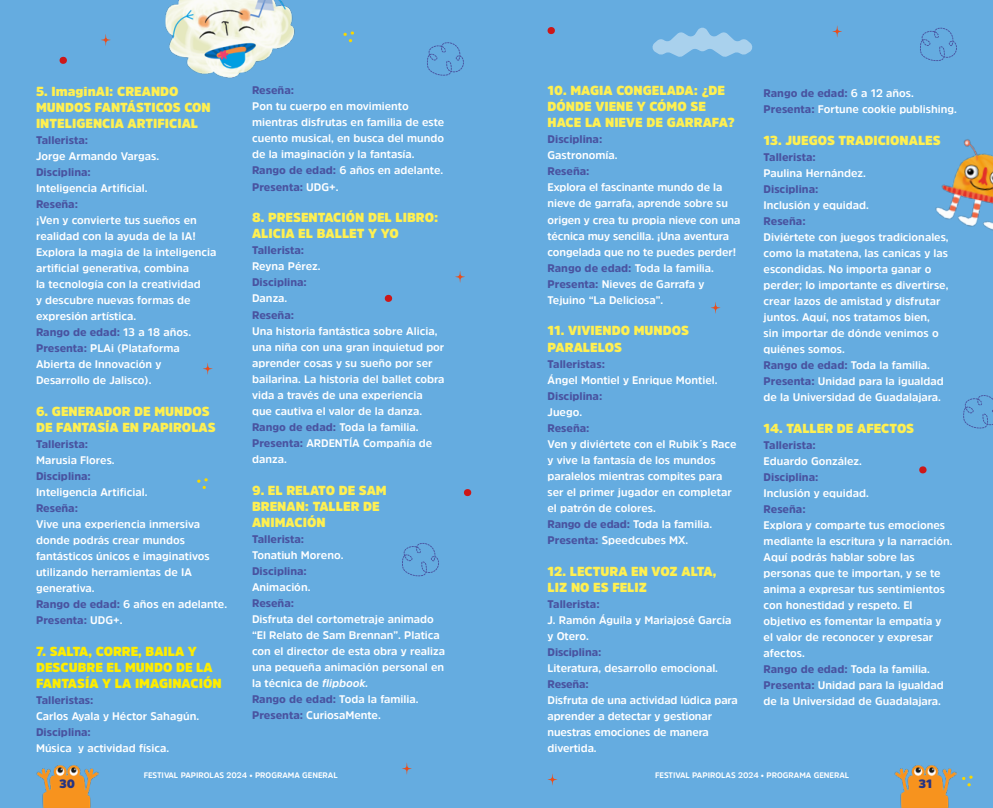
<style>
.page{position:relative;width:993px;height:808px;background:#fff}
.page>*{position:absolute;margin:0;border:0;box-sizing:border-box;transform-origin:0 0}
.t1{font:900 13px/16px "Amsi Pro";color:#fff051}
.t2{font:900 13px/16px "Amsi Pro";color:#ffed00}
.t3{font:900 12px "Amsi Pro";color:#283583}
.t4{font:700 11px/16px "Amsi Pro";color:#fff}
.t5{font:900 11px "Amsi Pro";color:#4953a0}
.t6{font:700 8px "Amsi Pro";color:#fff}
.s1{font-weight:900;color:#4953a0}
.s2{font-style:italic}
</style>
<div class="page">
<div style="left:0;top:0;width:496px;height:808px;background:#65ace0"></div>
<svg style="left:343px;top:31px;width:11px;height:12px"></svg>
<svg style="left:427px;top:42px;width:37px;height:34px"></svg>
<svg style="left:402px;top:543px;width:37px;height:33px"></svg>
<svg style="left:197px;top:478px;width:11px;height:11px"></svg>
<svg style="left:384px;top:294px;width:8px;height:8px"></svg>
<svg style="left:463px;top:489px;width:8px;height:8px"></svg>
<svg style="left:59px;top:56px;width:8px;height:8px"></svg>
<svg style="left:455px;top:271px;width:10px;height:12px"></svg>
<svg style="left:402px;top:763px;width:9px;height:11px"></svg>
<svg style="left:203px;top:363px;width:9px;height:12px"></svg>
<svg style="left:101px;top:34px;width:10px;height:12px"></svg>
<img style="left:165px;top:0;width:130px;height:78px">
<div style="left:496px;top:0;width:496px;height:808px;background:#65ace0"></div>
<svg style="left:652px;top:28px;width:101px;height:29px"></svg>
<svg style="left:963px;top:395px;width:29px;height:33px"></svg>
<img style="left:935px;top:139px;width:57px;height:91px">
<svg style="left:962px;top:775px;width:10px;height:12px"></svg>
<svg style="left:547px;top:27px;width:8px;height:8px"></svg>
<svg style="left:919px;top:466px;width:7px;height:8px"></svg>
<svg style="left:832px;top:26px;width:9px;height:11px"></svg>
<svg style="left:710px;top:302px;width:10px;height:12px"></svg>
<svg style="left:547px;top:774px;width:10px;height:11px"></svg>
<svg style="left:920px;top:28px;width:36px;height:33px"></svg>
<img style="left:36px;top:765px;width:62px;height:43px">
<img style="left:894px;top:765px;width:62px;height:43px">
<p class="t1" style="left:36px;top:83px;width:176px">5. ImaginAI: CREANDO<br>MUNDOS FANTÁSTICOS CON<br>INTELIGENCIA ARTIFICIAL</p>
<p class="t5" style="left:36px;top:133px;width:54px">Tallerista:</p>
<p class="t4" style="left:36px;top:148px;width:125px">Jorge Armando Vargas.</p>
<p class="t5" style="left:36px;top:165px;width:56px">Disciplina:</p>
<p class="t4" style="left:36px;top:180px;width:113px">Inteligencia Artificial.</p>
<p class="t5" style="left:36px;top:197px;width:44px">Reseña:</p>
<p class="t4" style="left:36px;top:212px;width:182px">¡Ven y convierte tus sueños en realidad con la ayuda de la IA!<br>Explora la magia de la inteligencia artificial generativa, combina<br>la tecnología con la creatividad<br>y descubre nuevas formas de expresión artística.<br><span class="s1">Rango de edad:</span> 13 a 18 años.<br><span class="s1">Presenta:</span> PLAi (Plataforma<br>Abierta de Innovación y<br>Desarrollo de Jalisco).</p>
<p class="t1" style="left:36px;top:403px;width:181px">6. GENERADOR DE MUNDOS<br>DE FANTASÍA EN PAPIROLAS</p>
<p class="t5" style="left:36px;top:437px;width:54px">Tallerista:</p>
<p class="t4" style="left:36px;top:452px;width:80px">Marusia Flores.</p>
<p class="t5" style="left:36px;top:469px;width:56px">Disciplina:</p>
<p class="t4" style="left:36px;top:484px;width:113px">Inteligencia Artificial.</p>
<p class="t5" style="left:36px;top:501px;width:44px">Reseña:</p>
<p class="t4" style="left:36px;top:516px;width:192px">Vive una experiencia inmersiva donde podrás crear mundos fantásticos únicos e imaginativos utilizando herramientas de IA generativa.<br><span class="s1">Rango de edad:</span> 6 años en adelante.<br><span class="s1">Presenta:</span> UDG+.</p>
<p class="t2" style="left:36px;top:643px;width:187px">7. SALTA, CORRE, BAILA Y<br>DESCUBRE EL MUNDO DE LA<br>FANTASÍA Y LA IMAGINACIÓN</p>
<p class="t5" style="left:36px;top:693px;width:59px">Talleristas:</p>
<p class="t4" style="left:36px;top:708px;width:164px">Carlos Ayala y Héctor Sahagún.</p>
<p class="t5" style="left:36px;top:725px;width:56px">Disciplina:</p>
<p class="t4" style="left:36px;top:740px;width:134px">Música y actividad física.</p>
<p class="t5" style="left:252px;top:83px;width:44px">Reseña:</p>
<p class="t4" style="left:252px;top:98px;width:194px">Pon tu cuerpo en movimiento mientras disfrutas en familia de este cuento musical, en busca del mundo de la imaginación y la fantasía.<br><span class="s1">Rango de edad:</span> 6 años en adelante.<br><span class="s1">Presenta:</span> UDG+.</p>
<p class="t1" style="left:252px;top:210px;width:188px">8. PRESENTACIÓN DEL LIBRO:<br>ALICIA EL BALLET Y YO</p>
<p class="t5" style="left:252px;top:243px;width:54px">Tallerista:</p>
<p class="t4" style="left:252px;top:258px;width:70px">Reyna Pérez.</p>
<p class="t5" style="left:252px;top:275px;width:56px">Disciplina:</p>
<p class="t4" style="left:252px;top:290px;width:37px">Danza.</p>
<p class="t5" style="left:252px;top:307px;width:44px">Reseña:</p>
<p class="t4" style="left:252px;top:322px;width:194px">Una historia fantástica sobre Alicia, una niña con una gran inquietud por aprender cosas y su sueño por ser bailarina. La historia del ballet cobra vida a través de una experiencia que cautiva el valor de la danza.<br><span class="s1">Rango de edad:</span> Toda la familia.<br><span class="s1">Presenta:</span> ARDENTÍA Compañía de danza.</p>
<p class="t1" style="left:252px;top:482px;width:136px">9. EL RELATO DE SAM<br>BRENAN: TALLER DE<br>ANIMACIÓN</p>
<p class="t5" style="left:252px;top:531px;width:54px">Tallerista:</p>
<p class="t4" style="left:252px;top:546px;width:93px">Tonatiuh Moreno.</p>
<p class="t5" style="left:252px;top:563px;width:56px">Disciplina:</p>
<p class="t4" style="left:252px;top:578px;width:60px">Animación.</p>
<p class="t5" style="left:252px;top:595px;width:44px">Reseña:</p>
<p class="t4" style="left:252px;top:610px;width:194px">Disfruta del cortometraje animado “El Relato de Sam Brennan”. Platica con el director de esta obra y realiza una pequeña animación personal en la técnica de <span class="s2">flipbook.<br></span><span class="s1">Rango de edad:</span> Toda la familia.<br><span class="s1">Presenta:</span> CuriosaMente.</p>
<p class="t1" style="left:547px;top:83px;width:189px">10. MAGIA CONGELADA: ¿DE<br>DÓNDE VIENE Y CÓMO SE<br>HACE LA NIEVE DE GARRAFA?</p>
<p class="t5" style="left:547px;top:132px;width:56px">Disciplina:</p>
<p class="t4" style="left:547px;top:147px;width:71px">Gastronomía.</p>
<p class="t5" style="left:547px;top:164px;width:44px">Reseña:</p>
<p class="t4" style="left:547px;top:179px;width:194px">Explora el fascinante mundo de la nieve de garrafa, aprende sobre su origen y crea tu propia nieve con una técnica muy sencilla. ¡Una aventura congelada que no te puedes perder!<br><span class="s1">Rango de edad:</span> Toda la familia.<br><span class="s1">Presenta:</span> Nieves de Garrafa y<br>Tejuino “La Deliciosa”.</p>
<p class="t1" style="left:547px;top:323px;width:143px">11. VIVIENDO MUNDOS<br>PARALELOS</p>
<p class="t5" style="left:547px;top:356px;width:59px">Talleristas:</p>
<p class="t4" style="left:547px;top:371px;width:171px">Ángel Montiel y Enrique Montiel.</p>
<p class="t5" style="left:547px;top:388px;width:56px">Disciplina:</p>
<p class="t4" style="left:547px;top:403px;width:36px">Juego.</p>
<p class="t5" style="left:547px;top:420px;width:44px">Reseña:</p>
<p class="t4" style="left:547px;top:435px;width:190px">Ven y diviértete con el Rubik´s Race y vive la fantasía de los mundos paralelos mientras compites para ser el primer jugador en completar el patrón de colores.<br><span class="s1">Rango de edad:</span> Toda la familia.<br><span class="s1">Presenta:</span> Speedcubes MX.</p>
<p class="t1" style="left:547px;top:563px;width:170px">12. LECTURA EN VOZ ALTA,<br>LIZ NO ES FELIZ</p>
<p class="t5" style="left:547px;top:596px;width:54px">Tallerista:</p>
<p class="t4" style="left:547px;top:611px;width:185px">J. Ramón Águila y Mariajosé García y Otero.</p>
<p class="t5" style="left:547px;top:644px;width:55px">Disciplina:</p>
<p class="t4" style="left:547px;top:659px;width:172px">Literatura, desarrollo emocional.</p>
<p class="t5" style="left:547px;top:676px;width:43px">Reseña:</p>
<p class="t4" style="left:547px;top:691px;width:192px">Disfruta de una actividad lúdica para aprender a detectar y gestionar nuestras emociones de manera divertida.</p>
<p class="t4" style="left:763px;top:84px;width:195px"><span class="s1">Rango de edad:</span> 6 a 12 años.<br><span class="s1">Presenta:</span> Fortune cookie publishing.</p>
<p class="t1" style="left:763px;top:132px;width:178px">13. JUEGOS TRADICIONALES</p>
<p class="t5" style="left:763px;top:149px;width:54px">Tallerista:</p>
<p class="t4" style="left:763px;top:164px;width:104px">Paulina Hernández.</p>
<p class="t5" style="left:763px;top:181px;width:56px">Disciplina:</p>
<p class="t4" style="left:763px;top:196px;width:107px">Inclusión y equidad.</p>
<p class="t5" style="left:763px;top:213px;width:44px">Reseña:</p>
<p class="t4" style="left:763px;top:228px;width:186px">Diviértete con juegos tradicionales, como la matatena, las canicas y las escondidas. No importa ganar o perder; lo importante es divertirse, crear lazos de amistad y disfrutar juntos. Aquí, nos tratamos bien,<br>sin importar de dónde venimos o quiénes somos.<br><span class="s1">Rango de edad:</span> Toda la familia.<br><span class="s1">Presenta:</span> Unidad para la igualdad de la Universidad de Guadalajara.</p>
<p class="t1" style="left:763px;top:420px;width:152px">14. TALLER DE AFECTOS</p>
<p class="t5" style="left:763px;top:437px;width:54px">Tallerista:</p>
<p class="t4" style="left:763px;top:452px;width:100px">Eduardo González.</p>
<p class="t5" style="left:763px;top:469px;width:56px">Disciplina:</p>
<p class="t4" style="left:763px;top:484px;width:107px">Inclusión y equidad.</p>
<p class="t5" style="left:763px;top:501px;width:44px">Reseña:</p>
<p class="t4" style="left:763px;top:516px;width:190px">Explora y comparte tus emociones mediante la escritura y la narración.<br>Aquí podrás hablar sobre las personas que te importan, y se te anima a expresar tus sentimientos con honestidad y respeto. El objetivo es fomentar la empatía y el valor de reconocer y expresar afectos.<br><span class="s1">Rango de edad:</span> Toda la familia.<br><span class="s1">Presenta:</span> Unidad para la igualdad de la Universidad de Guadalajara.</p>
<p class="t6" style="left:144px;top:770px;width:195px">FESTIVAL PAPIROLAS 2024 • PROGRAMA GENERAL</p>
<p class="t6" style="left:655px;top:770px;width:195px">FESTIVAL PAPIROLAS 2024 • PROGRAMA GENERAL</p>
<p class="t3" style="left:59px;top:775px;width:17px">30</p>
<p class="t3" style="left:918px;top:775px;width:15px">31</p>
</div>
